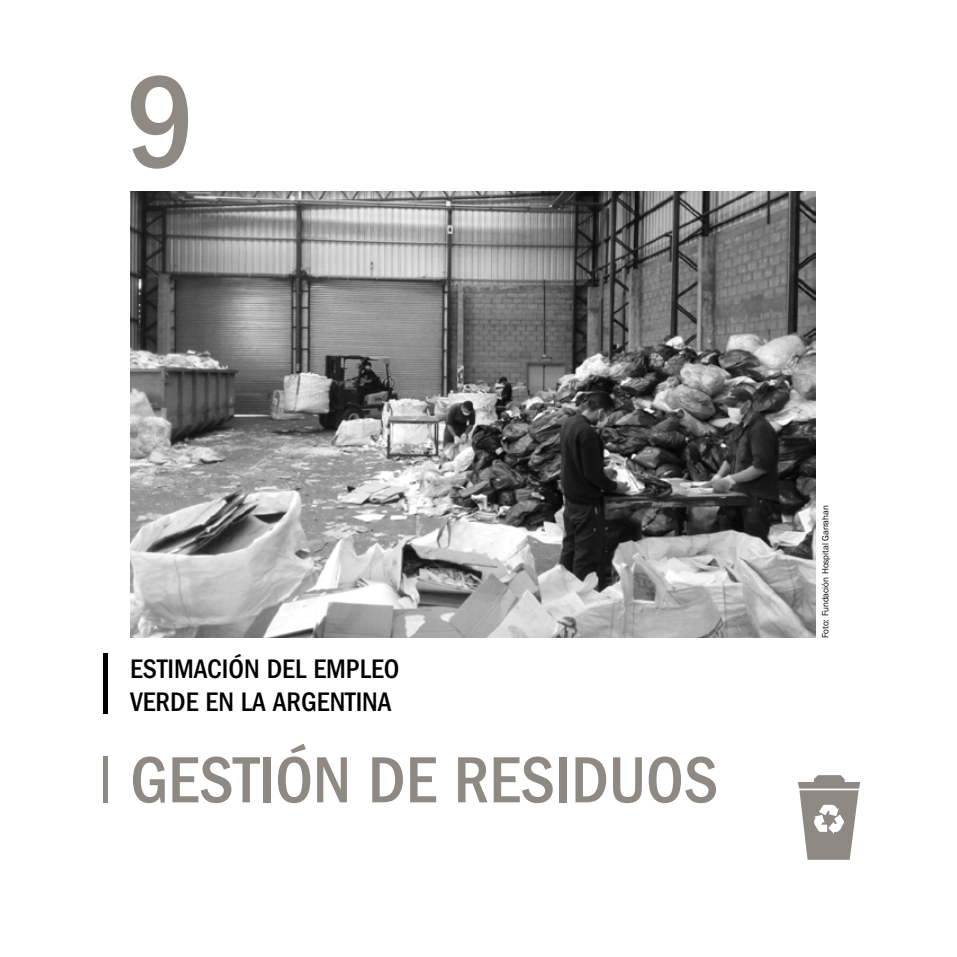
<style>
.page{position:relative;width:957px;height:957px;background:#fff}
.page>*{position:absolute;margin:0;border:0;box-sizing:border-box;transform-origin:0 0}
.t1{font:500 condensed 135px "ITC Franklin Gothic Std";color:#8e8982}
.t2{font:500 condensed 67.5px "ITC Franklin Gothic Std";color:#8e8982}
.t3{font:500 condensed 27.75px/33.3px "ITC Franklin Gothic Std";color:#000}
.t4{font:9px "Franklin Gothic IT Cby BT";color:#000}
</style>
<div class="page">
<div style="left:103px;top:653px;width:5px;height:61px;background:#000"></div>
<div style="left:103px;top:756px;width:5px;height:46px;background:#8e8982"></div>
<img style="left:130px;top:191px;width:686px;height:446px">
<svg style="left:798px;top:775px;width:62px;height:85px"></svg>
<h1 class="t1" style="left:126px;top:46px;width:70px">9</h1>
<p class="t3" style="left:130px;top:652px;width:271px">ESTIMACIÓN DEL EMPLEO<br>VERDE EN LA ARGENTINA</p>
<h2 class="t2" style="left:130px;top:741px;width:589px">GESTIÓN DE RESIDUOS</h2>
<p class="t4" style="left:820px;top:638px;width:134px;rotate:-90deg">Foto: Fundación Hospital Garrahan</p>
</div>
